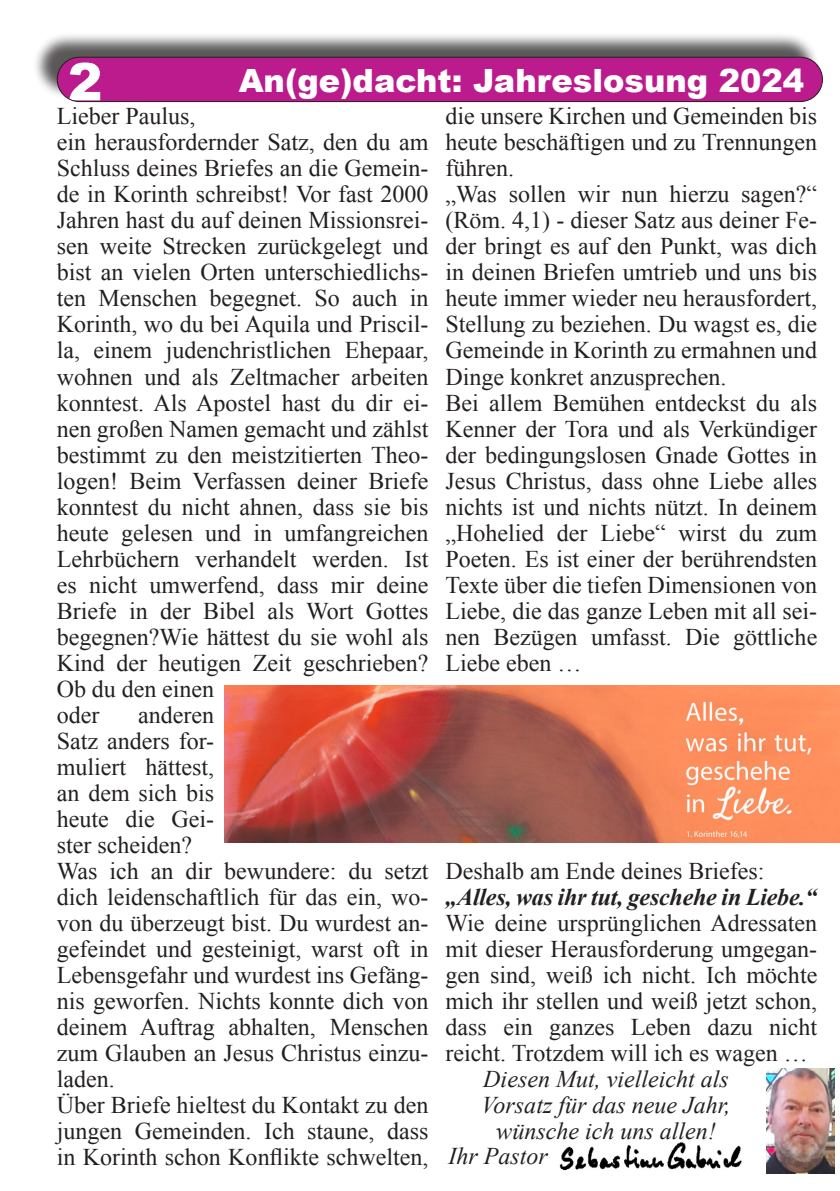
<style>
.page{position:relative;width:840px;height:1191px;background:#fff}
.page>*{position:absolute;margin:0;border:0;box-sizing:border-box;transform-origin:0 0}
.t1{font:900 52px "Arial";color:#fff}
.t2{font:900 32px "Arial";color:#fff}
.t3{font:24px/26px "Times New Roman";color:#231f20;text-align:justify}
.t4{font:italic 24px "Times New Roman";color:#231f20}
.s1{font-weight:700;font-style:italic}
</style>
<div class="page">
<div style="left:32px;top:32px;width:787px;height:67px;background:#231f20;opacity:.75"></div>
<div style="left:57px;top:57px;width:765px;height:45px;background:#bc1b8d;border-radius:22px"></div>
<div style="left:57px;top:57px;width:765px;height:45px;border:1px solid #231f20;border-radius:22px"></div>
<img style="left:559px;top:1142px;width:183px;height:28px">
<img style="left:766px;top:1068px;width:68px;height:105px">
<img style="left:224px;top:685px;width:615px;height:157px">
<p class="t1" style="left:68px;top:44px;width:36px">2</p>
<p class="t2" style="left:238px;top:58px;width:566px">An(ge)dacht: Jahreslosung 2024</p>
<p class="t3" style="left:57px;top:103px;width:140px">Lieber Paulus,</p>
<p class="t3" style="left:57px;top:129px;width:373px;text-align:left">ein herausfordernder Satz, den du am Schluss deines Briefes an die Gemein&shy;de in Korinth schreibst! Vor fast 2000<br>Jahren hast du auf deinen Missionsrei&shy;sen weite Strecken zurückgelegt und bist an vielen Orten unterschiedlichs&shy;ten Menschen begegnet. So auch in Korinth, wo du bei Aquila und Priscil&shy;la, einem judenchristlichen Ehepaar, wohnen und als Zeltmacher arbeiten konntest. Als Apostel hast du dir ei&shy;nen großen Namen gemacht und zählst bestimmt zu den meistzitierten Theo&shy;logen! Beim Verfassen deiner Briefe konntest du nicht ahnen, dass sie bis heute gelesen und in umfangreichen Lehrbüchern verhandelt werden. Ist es nicht umwerfend, dass mir deine Briefe in der Bibel als Wort Gottes begegnen?Wie hättest du sie wohl als Kind der heutigen Zeit geschrieben?<br>Ob du den einen<br>oder</p>
<p class="t3" style="left:445px;top:103px;width:373px">die unsere Kirchen und Gemeinden bis heute beschäftigen und zu Trennungen führen.</p>
<p class="t3" style="left:445px;top:181px;width:373px">„Was sollen wir nun hierzu sagen?“ (Röm. 4,1) - dieser Satz aus deiner Fe&shy;der bringt es auf den Punkt, was dich in deinen Briefen umtrieb und uns bis heute immer wieder neu herausfordert, Stellung zu beziehen. Du wagst es, die Gemeinde in Korinth zu ermahnen und Dinge konkret anzusprechen.</p>
<p class="t3" style="left:445px;top:389px;width:373px">Bei allem Bemühen entdeckst du als Kenner der Tora und als Verkündiger der bedingungslosen Gnade Gottes in Jesus Christus, dass ohne Liebe alles nichts ist und nichts nützt. In deinem „Hohelied der Liebe“ wirst du zum Poeten. Es ist einer der berührendsten Texte über die tiefen Dimensionen von Liebe, die das ganze Leben mit all sei&shy;nen Bezügen umfasst. Die göttliche Liebe eben …</p>
<p class="t3" style="left:57px;top:701px;width:159px;text-indent:81px">anderen Satz anders for&shy;muliert hättest, an dem sich bis heute die Gei&shy;ster scheiden?</p>
<p class="t3" style="left:57px;top:857px;width:373px">Was ich an dir bewundere: du setzt dich leidenschaftlich für das ein, wo&shy;von du überzeugt bist. Du wurdest an&shy;gefeindet und gesteinigt, warst oft in Lebensgefahr und wurdest ins Gefäng&shy;nis geworfen. Nichts konnte dich von deinem Auftrag abhalten, Menschen zum Glauben an Jesus Christus einzu&shy;laden.</p>
<p class="t3" style="left:57px;top:1091px;width:373px">Über Briefe hieltest du Kontakt zu den jungen Gemeinden. Ich staune, dass in Korinth schon Konflikte schwelten,</p>
<p class="t3" style="left:445px;top:857px;width:320px">Deshalb am Ende deines Briefes:</p>
<p class="t3" style="left:445px;top:883px;width:373px"><span class="s1">„Alles, was ihr tut, geschehe in Liebe.“ </span>Wie deine ursprünglichen Adressaten mit dieser Herausforderung umgegan&shy;gen sind, weiß ich nicht. Ich möchte mich ihr stellen und weiß jetzt schon, dass ein ganzes Leben dazu nicht reicht. Trotzdem will ich es wagen …</p>
<p class="t4" style="left:483px;top:1062px;width:247px">Diesen Mut, vielleicht als</p>
<p class="t4" style="left:481px;top:1088px;width:250px">Vorsatz für das neue Jahr,</p>
<p class="t4" style="left:496px;top:1114px;width:221px">wünsche ich uns allen!</p>
<p class="t4" style="left:448px;top:1139px;width:101px">Ihr Pastor</p>
</div>
